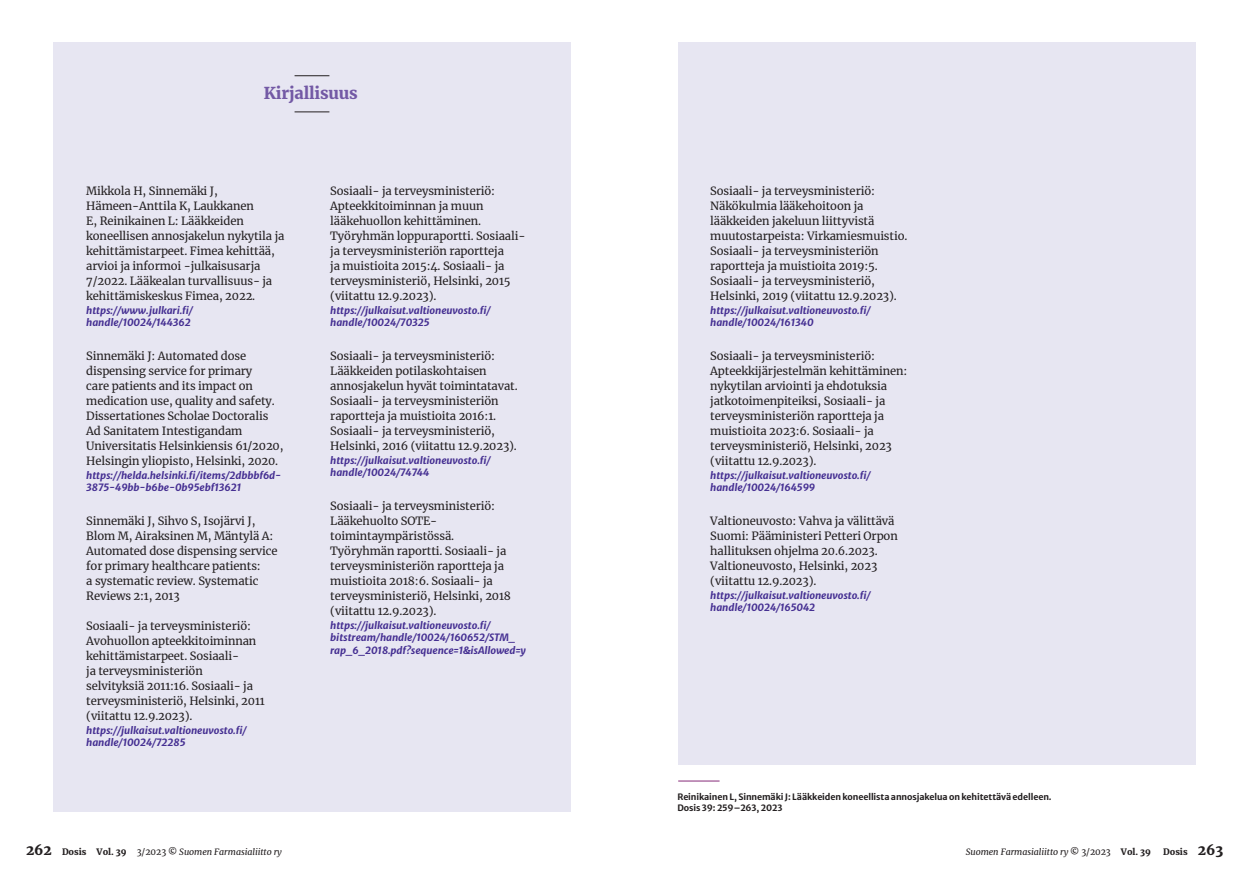
<style>
.page{position:relative;width:1248px;height:886px;background:#fff}
.page>*{position:absolute;margin:0;border:0;box-sizing:border-box;transform-origin:0 0}
.t1{font:900 16.25px "Merriweather";letter-spacing:-.01em;color:#7359a5}
.t2{font:11.25px/15px "Merriweather";letter-spacing:-.01em;color:#231f20}
.t3{font:italic 10px/12.5px "Merriweather Sans";letter-spacing:-.01em;color:#452f92}
.t4{font:8.75px/11.2px "Merriweather Sans";letter-spacing:-.01em;color:#231f20}
.t5{font:italic 8.75px "Merriweather";letter-spacing:-.005em;color:#231f20}
.t6{font:900 8.75px "Merriweather";letter-spacing:-.005em;color:#231f20}
.s1{font-weight:900;font-style:normal;font-size:13.75px}
.s2{font-weight:900;font-style:normal}
.s3{font-style:normal}
.s4{font-size:13.75px}
</style>
<div class="page">
<div style="left:677px;top:42px;width:518px;height:722px;background:#e7e6f2"></div>
<hr style="left:678px;top:781px;width:41px;height:1px;background:#862a78">
<div style="left:53px;top:43px;width:517px;height:768px;background:#e7e6f2"></div>
<hr style="left:294px;top:112px;width:35px;height:1px;background:#231f20">
<hr style="left:294px;top:76px;width:35px;height:1px;background:#231f20">
<h1 class="t1" style="left:264px;top:82px;width:95px">Kirjallisuus</h1>
<p class="t2" style="left:86px;top:183px;width:200px">Mikkola H, Sinnemäki J,<br>Hämeen-Anttila K, Laukkanen<br>E, Reinikainen L: Lääkkeiden koneellisen annosjakelun nykytila ja kehittämistarpeet. Fimea kehittää, arvioi ja informoi -julkaisusarja<br>7/2022. Lääkealan turvallisuus- ja kehittämiskeskus Fimea, 2022.</p>
<p class="t3" style="left:86px;top:303px;width:108px">https://www.julkari.fi/ handle/10024/144362</p>
<p class="t2" style="left:86px;top:348px;width:199px">Sinnemäki J: Automated dose dispensing service for primary<br>care patients and its impact on medication use, quality and safety.<br>Dissertationes Scholae Doctoralis Ad Sanitatem Intestigandam Universitatis Helsinkiensis 61/2020, Helsingin yliopisto, Helsinki, 2020.</p>
<p class="t3" style="left:86px;top:468px;width:196px">https://helda.helsinki.fi/items/2dbbbf6d-<br>3875-49bb-b6be-0b95ebf13621</p>
<p class="t2" style="left:86px;top:513px;width:193px">Sinnemäki J, Sihvo S, Isojärvi J,<br>Blom M, Airaksinen M, Mäntylä A:<br>Automated dose dispensing service for primary healthcare patients:<br>a systematic review. Systematic<br>Reviews 2:1, 2013</p>
<p class="t2" style="left:86px;top:618px;width:180px">Sosiaali- ja terveysministeriö:<br>Avohuollon apteekkitoiminnan kehittämistarpeet. Sosiaali-<br>ja terveysministeriön<br>selvityksiä 2011:16. Sosiaali- ja terveysministeriö, Helsinki, 2011 (viitattu 12.9.2023).</p>
<p class="t3" style="left:86px;top:723px;width:162px">https://julkaisut.valtioneuvosto.fi/ handle/10024/72285</p>
<p class="t2" style="left:330px;top:183px;width:197px">Sosiaali- ja terveysministeriö:<br>Apteekkitoiminnan ja muun lääkehuollon kehittäminen.<br>Työryhmän loppuraportti. Sosiaali&shy;ja terveysministeriön raportteja<br>ja muistioita 2015:4. Sosiaali- ja terveysministeriö, Helsinki, 2015 (viitattu 12.9.2023).</p>
<p class="t3" style="left:330px;top:303px;width:162px">https://julkaisut.valtioneuvosto.fi/ handle/10024/70325</p>
<p class="t2" style="left:330px;top:348px;width:189px">Sosiaali- ja terveysministeriö:<br>Lääkkeiden potilaskohtaisen annosjakelun hyvät toimintatavat.<br>Sosiaali- ja terveysministeriön raportteja ja muistioita 2016:1.<br>Sosiaali- ja terveysministeriö, Helsinki, 2016 (viitattu 12.9.2023).</p>
<p class="t3" style="left:330px;top:453px;width:162px">https://julkaisut.valtioneuvosto.fi/ handle/10024/74744</p>
<p class="t2" style="left:330px;top:498px;width:182px">Sosiaali- ja terveysministeriö:<br>Lääkehuolto SOTE&shy;toimintaympäristössä.<br>Työryhmän raportti. Sosiaali- ja terveysministeriön raportteja ja muistioita 2018:6. Sosiaali- ja terveysministeriö, Helsinki, 2018 (viitattu 12.9.2023).</p>
<p class="t3" style="left:330px;top:618px;width:197px">https://julkaisut.valtioneuvosto.fi/ bitstream/handle/10024/160652/STM_ rap_6_2018.pdf?sequence=1&amp;isAllowed=y</p>
<p class="t2" style="left:710px;top:183px;width:198px">Sosiaali- ja terveysministeriö:<br>Näkökulmia lääkehoitoon ja lääkkeiden jakeluun liittyvistä muutostarpeista: Virkamiesmuistio.<br>Sosiaali- ja terveysministeriön raportteja ja muistioita 2019:5.<br>Sosiaali- ja terveysministeriö, Helsinki, 2019 (viitattu 12.9.2023).</p>
<p class="t3" style="left:710px;top:303px;width:162px">https://julkaisut.valtioneuvosto.fi/ handle/10024/161340</p>
<p class="t2" style="left:710px;top:348px;width:199px">Sosiaali- ja terveysministeriö:<br>Apteekkijärjestelmän kehittäminen: nykytilan arviointi ja ehdotuksia jatkotoimenpiteiksi, Sosiaali- ja terveysministeriön raportteja ja muistioita 2023:6. Sosiaali- ja terveysministeriö, Helsinki, 2023 (viitattu 12.9.2023).</p>
<p class="t3" style="left:710px;top:468px;width:162px">https://julkaisut.valtioneuvosto.fi/ handle/10024/164599</p>
<p class="t2" style="left:710px;top:513px;width:189px">Valtioneuvosto: Vahva ja välittävä<br>Suomi: Pääministeri Petteri Orpon hallituksen ohjelma 20.6.2023.<br>Valtioneuvosto, Helsinki, 2023 (viitattu 12.9.2023).</p>
<p class="t3" style="left:710px;top:588px;width:162px">https://julkaisut.valtioneuvosto.fi/ handle/10024/165042</p>
<p class="t4" style="left:677px;top:790px;width:375px">Reinikainen L, Sinnemäki J: Lääkkeiden koneellista annosjakelua on kehitettävä edelleen.<br>Dosis 39: 259–263, 2023</p>
<p class="t5" style="left:26px;top:846px;width:257px"><span class="s1">262</span> <span class="s2">Dosis Vol. 39</span> <span class="s3">3/2023</span> <span class="s2">©</span> Suomen Farmasialiitto ry</p>
<p class="t5" style="left:965px;top:846px;width:187px">Suomen Farmasialiitto ry <span class="s2">©</span> <span class="s3">3/2023</span> <span class="s2">Vol. 39</span></p>
<p class="t6" style="left:1162px;top:846px;width:61px">Dosis <span class="s4">263</span></p>
</div>
